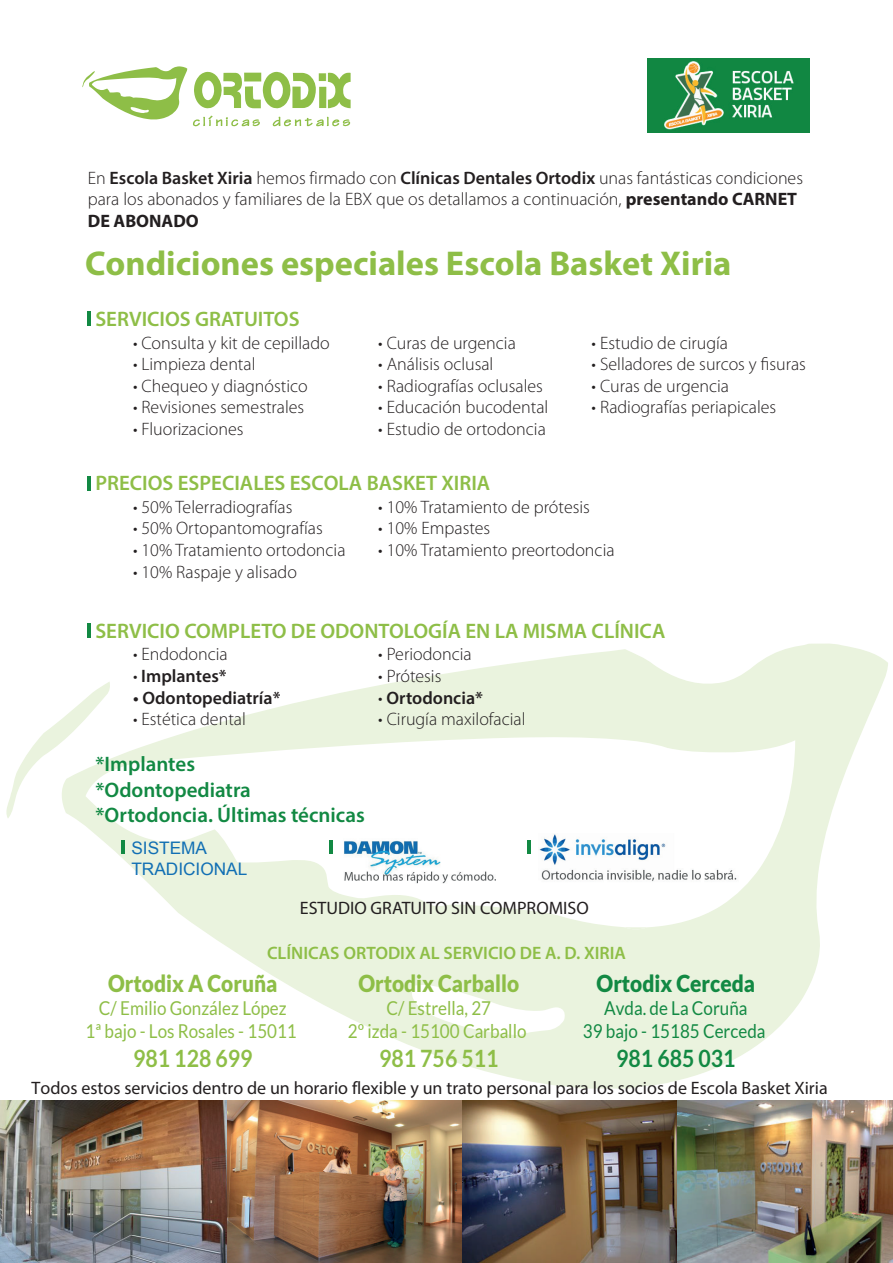
<style>
.page{position:relative;width:893px;height:1263px;background:#fff}
.page>*{position:absolute;margin:0;border:0;box-sizing:border-box;transform-origin:0 0}
.t1{font:700 34.5px "Myriad Pro";color:#8ebe47}
.t2{font:700 23.85px "Lato";color:#8ebe47;scale:.89 1}
.t3{font:700 23.85px "Lato";color:#128943;scale:.89 1}
.t4{font:900 23.4px "Lato";color:#8ebe47;scale:.89 1}
.t5{font:900 23.4px "Lato";color:#128943;scale:.89 1}
.t6{font:600 21px "Myriad Pro";color:#8ebe47}
.t7{font:600 21px/25.2px "Myriad Pro";color:#128943}
.t8{font:19.05px/23px "Lato";color:#8ebe47;text-align:center;scale:.89 1}
.t9{font:19.05px/23px "Lato";color:#128943;text-align:center;scale:.89 1}
.t10{font:300 18px/21.6px "Myriad Pro";color:#231f20}
.t11{font:18px "Myriad Pro";color:#231f20}
.t12{font:600 18px "Myriad Pro";color:#231f20}
.t13{font:600 18px "Myriad Pro";color:#8ebe47}
.t14{font:17.25px/20.7px "Arial";color:#116fb4}
.s1{font-weight:600}
.s2{font-weight:700}
.s3{font-weight:300}
</style>
<div class="page">
<img style="left:648px;top:59px;width:161px;height:73px">
<svg style="left:194px;top:72px;width:157px;height:37px"></svg>
<svg style="left:82px;top:66px;width:105px;height:53px"></svg>
<svg style="left:193px;top:115px;width:67px;height:12px"></svg>
<svg style="left:273px;top:117px;width:77px;height:10px"></svg>
<svg style="left:76px;top:643px;width:812px;height:445px"></svg>
<svg style="left:6px;top:681px;width:104px;height:138px"></svg>
<svg style="left:624px;top:927px;width:24px;height:3px"></svg>
<hr style="left:87px;top:312px;width:4px;height:14px;background:#128943">
<hr style="left:87px;top:476px;width:4px;height:14px;background:#128943">
<hr style="left:87px;top:623px;width:4px;height:15px;background:#128943">
<img style="left:0;top:1101px;width:228px;height:162px">
<img style="left:228px;top:1101px;width:234px;height:162px">
<img style="left:462px;top:1101px;width:431px;height:162px">
<img style="left:539px;top:834px;width:199px;height:49px">
<img style="left:341px;top:838px;width:156px;height:47px">
<hr style="left:121px;top:841px;width:4px;height:13px;background:#128943">
<hr style="left:527px;top:841px;width:4px;height:13px;background:#128943">
<hr style="left:329px;top:841px;width:4px;height:13px;background:#128943">
<p class="t10" style="left:88px;top:167px;width:717px">En <span class="s1">Escola Basket Xiria</span> hemos firmado con <span class="s1">Clínicas Dentales Ortodix</span> unas fantásticas condiciones para los abonados y familiares de la EBX que os detallamos a continuación, <span class="s2">presentando CARNET<br>DE ABONADO</span></p>
<h1 class="t1" style="left:85px;top:241px;width:648px">Condiciones especiales Escola Basket Xiria</h1>
<p class="t6" style="left:95px;top:306px;width:206px">SERVICIOS GRATUITOS</p>
<p class="t10" style="left:133px;top:332px;width:198px">• Consulta y kit de cepillado</p>
<p class="t10" style="left:133px;top:353px;width:124px">• Limpieza dental</p>
<p class="t10" style="left:133px;top:375px;width:176px">• Chequeo y diagnóstico</p>
<p class="t10" style="left:133px;top:396px;width:173px">• Revisiones semestrales</p>
<p class="t10" style="left:133px;top:418px;width:112px">• Fluorizaciones</p>
<p class="t10" style="left:378px;top:332px;width:139px">• Curas de urgencia</p>
<p class="t10" style="left:378px;top:353px;width:117px">• Análisis oclusal</p>
<p class="t10" style="left:378px;top:375px;width:166px">• Radiografías oclusales</p>
<p class="t10" style="left:378px;top:396px;width:172px">• Educación bucodental</p>
<p class="t10" style="left:378px;top:418px;width:169px">• Estudio de ortodoncia</p>
<p class="t10" style="left:592px;top:332px;width:138px">• Estudio de cirugía</p>
<p class="t10" style="left:592px;top:353px;width:216px">• Selladores de surcos y fisuras</p>
<p class="t10" style="left:592px;top:375px;width:139px">• Curas de urgencia</p>
<p class="t10" style="left:592px;top:396px;width:186px">• Radiografías periapicales</p>
<p class="t6" style="left:95px;top:470px;width:396px">PRECIOS ESPECIALES ESCOLA BASKET XIRIA</p>
<p class="t10" style="left:133px;top:496px;width:161px">• 50% Telerradiografías</p>
<p class="t10" style="left:133px;top:517px;width:191px">• 50% Ortopantomografías</p>
<p class="t10" style="left:133px;top:539px;width:214px">• 10% Tratamiento ortodoncia</p>
<p class="t10" style="left:133px;top:561px;width:165px">• 10% Raspaje y alisado</p>
<p class="t10" style="left:378px;top:496px;width:213px">• 10% Tratamiento de prótesis</p>
<p class="t10" style="left:378px;top:517px;width:114px">• 10% Empastes</p>
<p class="t10" style="left:378px;top:539px;width:238px">• 10% Tratamiento preortodoncia</p>
<p class="t6" style="left:95px;top:617px;width:572px">SERVICIO COMPLETO DE ODONTOLOGÍA EN LA MISMA CLÍNICA</p>
<p class="t10" style="left:133px;top:643px;width:96px">• Endodoncia</p>
<p class="t12" style="left:133px;top:664px;width:95px"><span class="s3">•</span> Implantes*</p>
<p class="t12" style="left:133px;top:686px;width:149px">• Odontopediatría*</p>
<p class="t10" style="left:133px;top:708px;width:114px">• Estética dental</p>
<p class="t7" style="left:95px;top:751px;width:271px">*Implantes<br>*Odontopediatra *Ortodoncia. Últimas técnicas</p>
<p class="t14" style="left:131px;top:838px;width:117px">SISTEMA<br>TRADICIONAL</p>
<p class="t10" style="left:378px;top:643px;width:95px">• Periodoncia</p>
<p class="t10" style="left:378px;top:665px;width:65px">• Prótesis</p>
<p class="t12" style="left:378px;top:686px;width:106px"><span class="s3">•</span> Ortodoncia*</p>
<p class="t10" style="left:378px;top:708px;width:149px">• Cirugía maxilofacial</p>
<p class="t11" style="left:300px;top:897px;width:290px">ESTUDIO GRATUITO SIN COMPROMISO</p>
<p class="t13" style="left:267px;top:941px;width:360px">CLÍNICAS ORTODIX AL SERVICIO DE A. D. XIRIA</p>
<p class="t4" style="left:108px;top:970px;width:192px">Ortodix A Coruña</p>
<p class="t8" style="left:86px;top:996px;width:239px">C/ Emilio González López<br>1ª bajo - Los Rosales - 15011</p>
<h2 class="t2" style="left:133px;top:1044px;width:136px">981 128 699</h2>
<p class="t4" style="left:358px;top:970px;width:182px">Ortodix Carballo</p>
<p class="t8" style="left:348px;top:996px;width:202px">C/ Estrella, 27<br>2º izda - 15100 Carballo</p>
<h2 class="t2" style="left:379px;top:1044px;width:136px">981 756 511</h2>
<p class="t5" style="left:597px;top:970px;width:180px">Ortodix Cerceda</p>
<p class="t9" style="left:583px;top:996px;width:207px">Avda. de La Coruña<br>39 bajo - 15185 Cerceda</p>
<h2 class="t3" style="left:616px;top:1044px;width:136px">981 685 031</h2>
<p class="t11" style="left:32px;top:1076px;width:798px">Todos estos servicios dentro de un horario flexible y un trato personal para los socios de Escola Basket Xiria</p>
</div>
